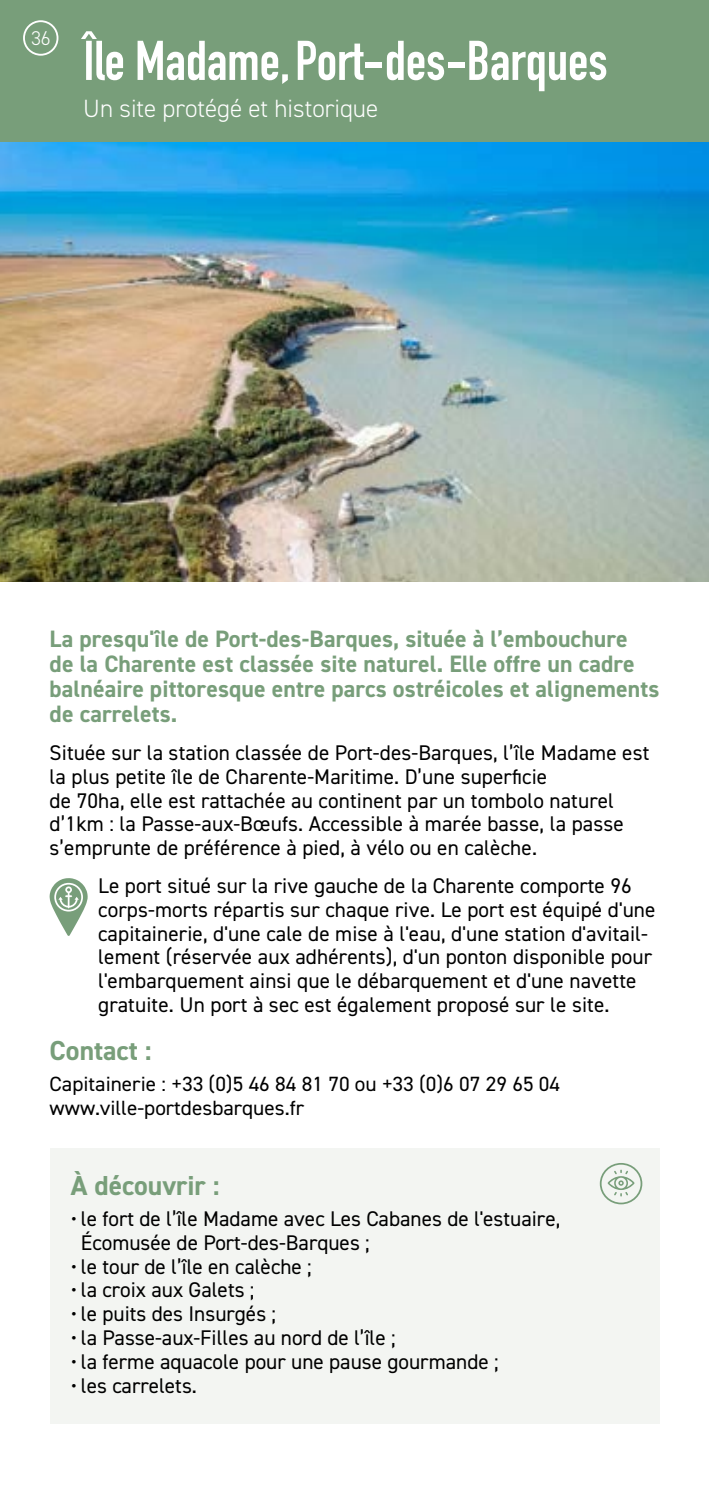
<style>
.page{position:relative;width:709px;height:1489px;background:#fff}
.page>*{position:absolute;margin:0;border:0;box-sizing:border-box;transform-origin:0 0}
.t1{font:700 55px "DIN Condensed";color:#fff}
.t2{font:700 27.5px "DIN2014";color:#789e7a}
.t3{font:300 25px "DIN2014";color:#fff}
.t4{font:700 23.75px/25px "DIN2014";letter-spacing:.005em;color:#789e7a}
.t5{font:21.25px/23.8px "DIN2014";letter-spacing:.005em;color:#000}
.t6{font:20.5px/23.8px "DIN2014";color:#000}
.t7{font:300 20px "DIN2014";color:#fff}
</style>
<div class="page">
<div style="left:50px;top:1148px;width:609px;height:275px;background:#f3f5f2"></div>
<img style="left:0;top:142px;width:709px;height:439px">
<div style="left:0;top:0;width:709px;height:142px;background:#789e7a"></div>
<svg style="left:600px;top:1163px;width:42px;height:41px"></svg>
<svg style="left:50px;top:878px;width:38px;height:58px"></svg>
<div style="left:23px;top:20px;width:35px;height:36px;border:2px solid #fff;border-radius:50%"></div>
<p class="t7" style="left:31px;top:26px;width:21px">36</p>
<h1 class="t1" style="left:83px;top:24px;width:526px">Île Madame,Port-des-Barques</h1>
<p class="t3" style="left:83px;top:93px;width:296px">Un site protégé et historique</p>
<p class="t4" style="left:50px;top:626px;width:611px">La presqu'île de Port-des-Barques, située à l’embouchure<br>de la Charente est classée site naturel. Elle offre un cadre balnéaire pittoresque entre parcs ostréicoles et alignements de carrelets.</p>
<p class="t5" style="left:50px;top:740px;width:601px">Située sur la station classée de Port-des-Barques, l’île Madame est la plus petite île de Charente-Maritime. D’une superficie<br>de 70ha, elle est rattachée au continent par un tombolo naturel d’1km : la Passe-aux-Bœufs. Accessible à marée basse, la passe s’emprunte de préférence à pied, à vélo ou en calèche.</p>
<p class="t5" style="left:98px;top:873px;width:559px">Le port situé sur la rive gauche de la Charente comporte 96 corps-morts répartis sur chaque rive. Le port est équipé d'une capitainerie, d'une cale de mise à l'eau, d'une station d'avitail&shy;lement (réservée aux adhérents), d'un ponton disponible pour l'embarquement ainsi que le débarquement et d'une navette gratuite. Un port à sec est également proposé sur le site.</p>
<p class="t2" style="left:50px;top:1032px;width:103px">Contact :</p>
<p class="t6" style="left:50px;top:1071px;width:512px">Capitainerie : +33 (0)5 46 84 81 70 ou +33 (0)6 07 29 65 04 www.ville-portdesbarques.fr</p>
<p class="t2" style="left:71px;top:1167px;width:150px">À découvrir :</p>
<p class="t5" style="left:81px;top:1206px;width:481px;text-indent:-10px">• le fort de l’île Madame avec Les Cabanes de l'estuaire,<br>Écomusée de Port-des-Barques ;</p>
<p class="t5" style="left:71px;top:1253px;width:242px">• le tour de l’île en calèche ;</p>
<p class="t5" style="left:71px;top:1277px;width:185px">• la croix aux Galets ;</p>
<p class="t5" style="left:71px;top:1301px;width:207px">• le puits des Insurgés ;</p>
<p class="t5" style="left:71px;top:1325px;width:326px">• la Passe-aux-Filles au nord de l’île ;</p>
<p class="t5" style="left:71px;top:1348px;width:429px">• la ferme aquacole pour une pause gourmande ;</p>
<p class="t5" style="left:71px;top:1372px;width:127px">• les carrelets.</p>
</div>
